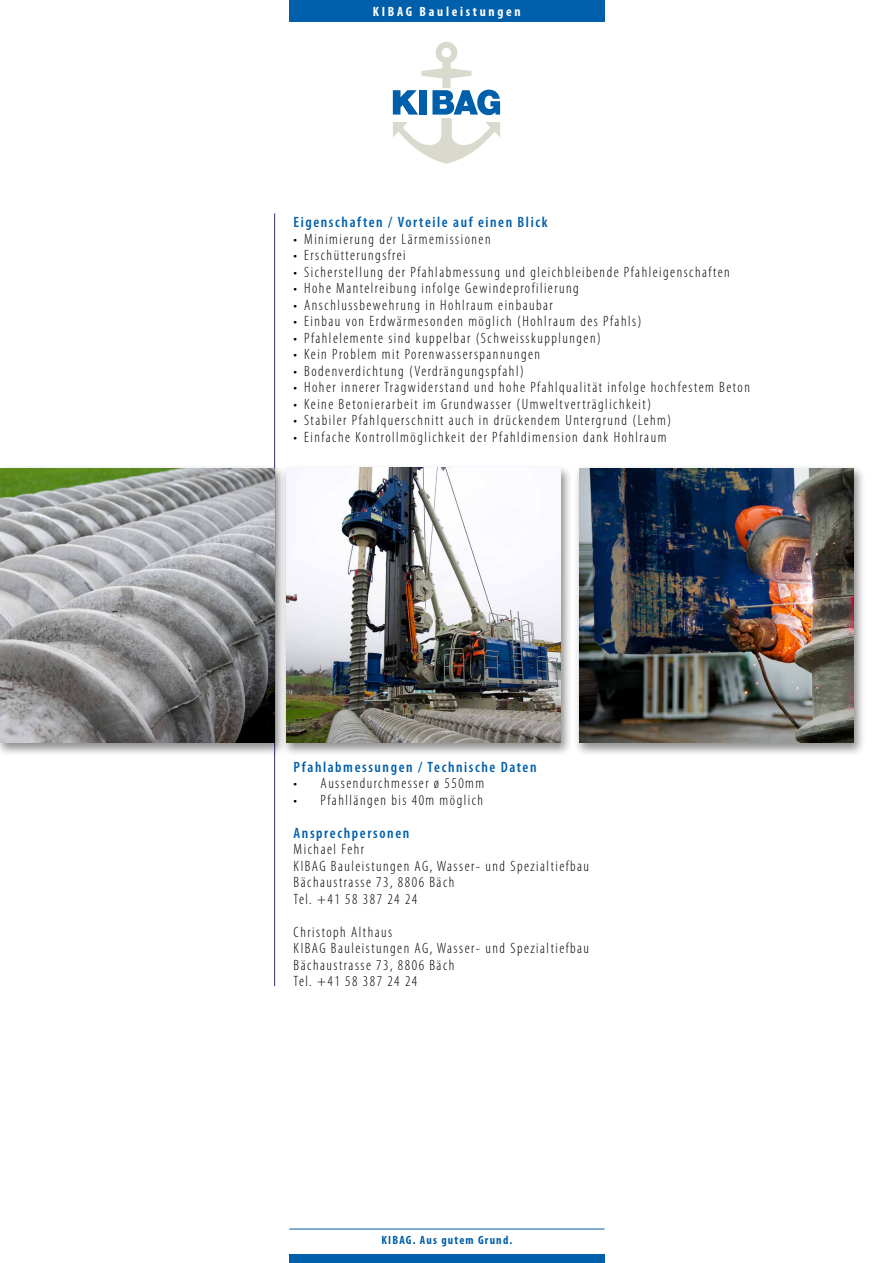
<style>
.page{position:relative;width:893px;height:1263px;background:#fff}
.page>*{position:absolute;margin:0;border:0;box-sizing:border-box;transform-origin:0 0}
.t1{font:300 condensed 15px/16.5px "Myriad Pro";letter-spacing:.1em;color:#000}
.t2{font:600 condensed 15px "Myriad Pro";letter-spacing:.105em;color:#005faa}
.t3{font:700 condensed 13.5px "Myriad Pro";letter-spacing:.2em;color:#fff}
.t4{font:700 condensed 12px "Myriad Pro";letter-spacing:.1em;color:#005faa}
</style>
<div class="page">
<hr style="left:274px;top:213px;width:1px;height:773px;background:#312a6f">
<div style="left:573px;top:464px;width:293px;height:293px;background:#000;opacity:.45"></div>
<img style="left:580px;top:468px;width:274px;height:274px">
<div style="left:280px;top:464px;width:293px;height:293px;background:#000;opacity:.45"></div>
<img style="left:287px;top:468px;width:273px;height:274px">
<div style="left:0;top:464px;width:287px;height:293px;background:#000;opacity:.45"></div>
<img style="left:0;top:468px;width:274px;height:274px">
<div style="left:289px;top:1254px;width:316px;height:9px;background:#005faa"></div>
<hr style="left:289px;top:1229px;width:315px;height:1px;background:#005faa">
<div style="left:289px;top:0;width:316px;height:21px;background:#005faa"></div>
<svg style="left:393px;top:42px;width:107px;height:122px"></svg>
<p class="t3" style="left:373px;top:3px;width:149px">KIBAG Bauleistungen</p>
<p class="t2" style="left:294px;top:214px;width:255px">Eigenschaften / Vorteile auf einen Blick</p>
<p class="t1" style="left:294px;top:231px;width:198px">• Minimierung der Lärmemissionen</p>
<p class="t1" style="left:294px;top:247px;width:113px">• Erschütterungsfrei</p>
<p class="t1" style="left:294px;top:264px;width:438px">• Sicherstellung der Pfahlabmessung und gleichbleibende Pfahleigenschaften</p>
<p class="t1" style="left:294px;top:280px;width:287px">• Hohe Mantelreibung infolge Gewindeprofilierung</p>
<p class="t1" style="left:294px;top:297px;width:261px">• Anschlussbewehrung in Hohlraum einbaubar</p>
<p class="t1" style="left:294px;top:313px;width:349px">• Einbau von Erdwärmesonden möglich (Hohlraum des Pfahls)</p>
<p class="t1" style="left:294px;top:330px;width:309px">• Pfahlelemente sind kuppelbar (Schweisskupplungen)</p>
<p class="t1" style="left:294px;top:346px;width:248px">• Kein Problem mit Porenwasserspannungen</p>
<p class="t1" style="left:294px;top:363px;width:232px">• Bodenverdichtung (Verdrängungspfahl)</p>
<p class="t1" style="left:294px;top:379px;width:458px">• Hoher innerer Tragwiderstand und hohe Pfahlqualität infolge hochfestem Beton</p>
<p class="t1" style="left:294px;top:396px;width:359px">• Keine Betonierarbeit im Grundwasser (Umweltverträglichkeit)</p>
<p class="t1" style="left:294px;top:412px;width:379px">• Stabiler Pfahlquerschnitt auch in drückendem Untergrund (Lehm)</p>
<p class="t1" style="left:294px;top:429px;width:374px">• Einfache Kontrollmöglichkeit der Pfahldimension dank Hohlraum</p>
<p class="t2" style="left:294px;top:758px;width:244px">Pfahlabmessungen / Technische Daten</p>
<p class="t1" style="left:294px;top:775px;width:192px">• Aussendurchmesser ø 550mm</p>
<p class="t1" style="left:294px;top:792px;width:191px">• Pfahllängen bis 40m möglich</p>
<p class="t2" style="left:294px;top:824px;width:117px">Ansprechpersonen</p>
<p class="t1" style="left:294px;top:841px;width:297px">Michael Fehr<br>KIBAG Bauleistungen AG, Wasser- und Spezialtiefbau<br>Bächaustrasse 73, 8806 Bäch<br>Tel. +41 58 387 24 24</p>
<p class="t1" style="left:294px;top:924px;width:297px">Christoph Althaus<br>KIBAG Bauleistungen AG, Wasser- und Spezialtiefbau<br>Bächaustrasse 73, 8806 Bäch<br>Tel. +41 58 387 24 24</p>
<p class="t4" style="left:381px;top:1233px;width:132px">KIBAG. Aus gutem Grund.</p>
</div>
